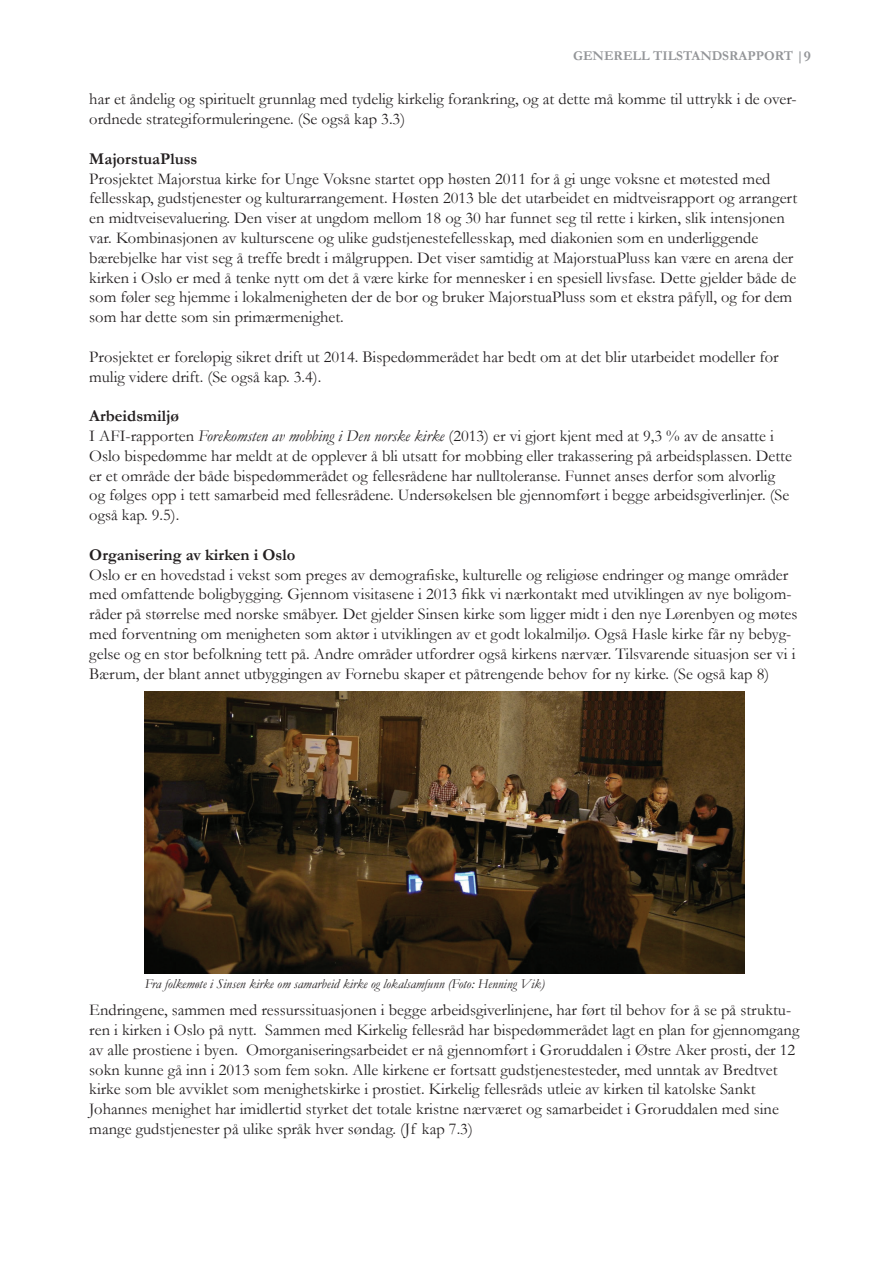
<style>
.page{position:relative;width:893px;height:1263px;background:#fff}
.page>*{position:absolute;margin:0;border:0;box-sizing:border-box;transform-origin:0 0}
.t1{font:16.5px/19.8px "Garamond";color:#231f20}
.t2{font:700 16.5px "Garamond";color:#231f20}
.t3{font:italic 13.5px "Garamond";color:#231f20}
.t4{font:700 13.5px "Garamond";color:#939598}
.s1{font-size:15px}
.s2{font-weight:700}
.s3{font-style:italic}
</style>
<div class="page">
<img style="left:144px;top:691px;width:601px;height:283px">
<p class="t4" style="left:573px;top:46px;width:21px">Generell</p>
<p class="t4" style="left:653px;top:46px;width:10px">tilstandsrapport</p>
<p class="t4" style="left:796px;top:46px;width:16px">|<span class="s1">9</span></p>
<p class="t1" style="left:89px;top:89px;width:709px">har et åndelig og spirituelt grunnlag med tydelig kirkelig forankring, og at dette må komme til uttrykk i de over&shy;ordnede strategiformuleringene. (Se også kap 3.3)</p>
<p class="t2" style="left:89px;top:147px;width:110px">MajorstuaPluss</p>
<p class="t1" style="left:89px;top:168px;width:709px">Prosjektet Majorstua kirke for Unge Voksne startet opp høsten 2011 for å gi unge voksne et møtested med fellesskap, gudstjenester og kulturarrangement. Høsten 2013 ble det utarbeidet en midtveisrapport og arrangert en midtveisevaluering. Den viser at ungdom mellom 18 og 30 har funnet seg til rette i kirken, slik intensjonen var. Kombinasjonen av kulturscene og ulike gudstjenestefellesskap, med diakonien som en underliggende bærebjelke har vist seg å treffe bredt i målgruppen. Det viser samtidig at MajorstuaPluss kan være en arena der kirken i Oslo er med å tenke nytt om det å være kirke for mennesker i en spesiell livsfase. Dette gjelder både de som føler seg hjemme i lokalmenigheten der de bor og bruker MajorstuaPluss som et ekstra påfyll, og for dem som har dette som sin primærmenighet.</p>
<p class="t1" style="left:89px;top:346px;width:691px">Prosjektet er foreløpig sikret drift ut 2014. Bispedømmerådet har bedt om at det blir utarbeidet modeller for mulig videre drift. (Se også kap. 3.4).</p>
<p class="t1" style="left:89px;top:406px;width:704px"><span class="s2">Arbeidsmiljø<br></span>I AFI-rapporten <span class="s3">Forekomsten av mobbing i Den norske kirke</span> (2013) er vi gjort kjent med at 9,3 % av de ansatte i Oslo bispedømme har meldt at de opplever å bli utsatt for mobbing eller trakassering på arbeidsplassen. Dette er et område der både bispedømmerådet og fellesrådene har nulltoleranse. Funnet anses derfor som alvorlig og følges opp i tett samarbeid med fellesrådene. Undersøkelsen ble gjennomført i begge arbeidsgiverlinjer. (Se også kap. 9.5).</p>
<p class="t2" style="left:89px;top:543px;width:208px">Organisering av kirken i Oslo</p>
<p class="t1" style="left:89px;top:564px;width:710px">Oslo er en hovedstad i vekst som preges av demografiske, kulturelle og religiøse endringer og mange områder med omfattende boligbygging. Gjennom visitasene i 2013 fikk vi nærkontakt med utviklingen av nye boligom&shy;råder på størrelse med norske småbyer. Det gjelder Sinsen kirke som ligger midt i den nye Lørenbyen og møtes med forventning om menigheten som aktør i utviklingen av et godt lokalmiljø. Også Hasle kirke får ny bebyg&shy;gelse og en stor befolkning tett på. Andre områder utfordrer også kirkens nærvær. Tilsvarende situasjon ser vi i Bærum, der blant annet utbyggingen av Fornebu skaper et påtrengende behov for ny kirke. (Se også kap 8)</p>
<p class="t3" style="left:145px;top:975px;width:401px">Fra folkemøte i Sinsen kirke om samarbeid kirke og lokalsamfunn (Foto: Henning Vik)</p>
<p class="t1" style="left:89px;top:1000px;width:712px">Endringene, sammen med ressurssituasjonen i begge arbeidsgiverlinjene, har ført til behov for å se på struktu&shy;ren i kirken i Oslo på nytt. Sammen med Kirkelig fellesråd har bispedømmerådet lagt en plan for gjennomgang av alle prostiene i byen. Omorganiseringsarbeidet er nå gjennomført i Groruddalen i Østre Aker prosti, der 12 sokn kunne gå inn i 2013 som fem sokn. Alle kirkene er fortsatt gudstjenestesteder, med unntak av Bredtvet kirke som ble avviklet som menighetskirke i prostiet. Kirkelig fellesråds utleie av kirken til katolske Sankt Johannes menighet har imidlertid styrket det totale kristne nærværet og samarbeidet i Groruddalen med sine mange gudstjenester på ulike språk hver søndag. (Jf kap 7.3)</p>
</div>
